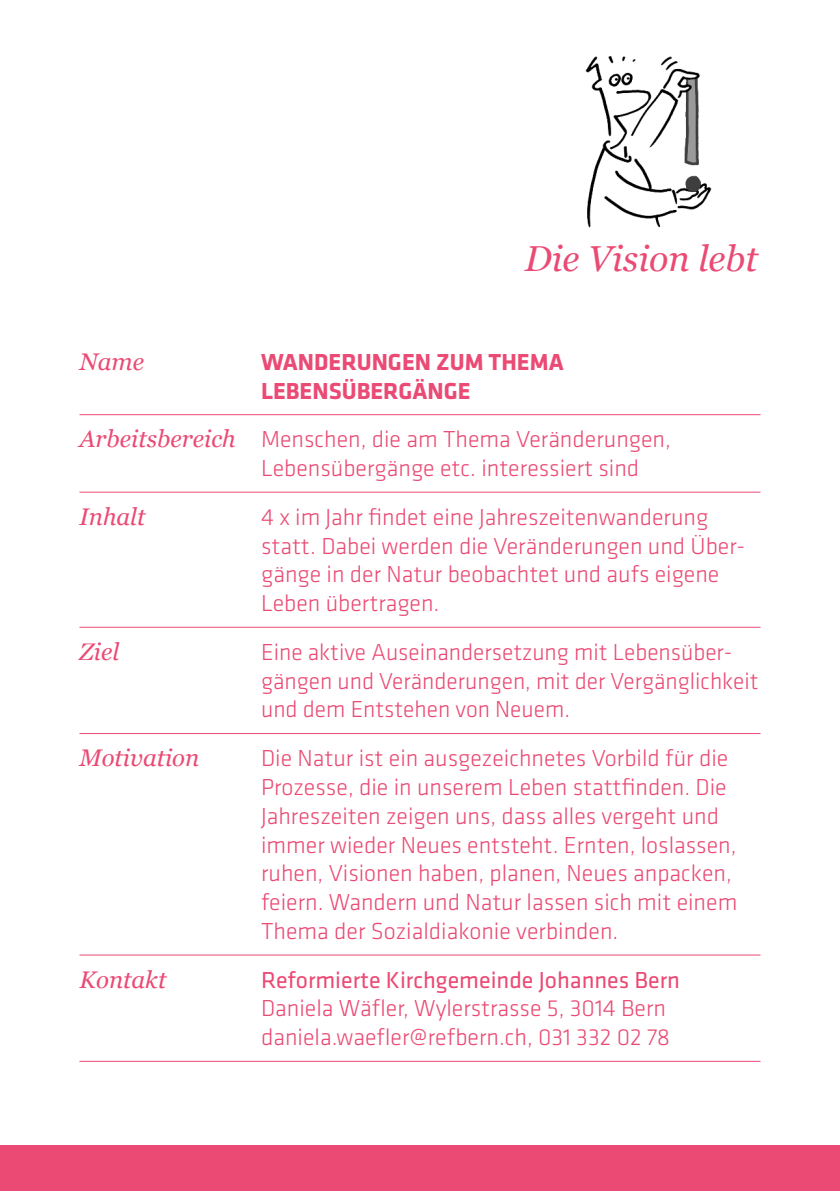
<style>
.page{position:relative;width:840px;height:1191px;background:#fff}
.page>*{position:absolute;margin:0;border:0;box-sizing:border-box;transform-origin:0 0}
.t1{font:italic 36px "Georgia";color:#ea4a74}
.t2{font:300 24px/28.8px "Klavika";color:#ea4a74}
.t3{font:24px "Klavika";color:#ea4a74}
.t4{font:700 24px/28.8px "Klavika";color:#ea4a74}
.t5{font:italic 24px "Georgia";color:#ea4a74}
.s1{font-family:"Georgia";font-weight:400;font-style:italic}
</style>
<div class="page">
<img style="left:585px;top:56px;width:127px;height:172px">
<div style="left:0;top:1145px;width:839px;height:46px;background:#ea4a74"></div>
<hr style="left:79px;top:414px;width:681px;height:1px;background:#ea4a74">
<hr style="left:79px;top:491px;width:681px;height:1px;background:#ea4a74">
<hr style="left:79px;top:627px;width:681px;height:1px;background:#ea4a74">
<hr style="left:79px;top:733px;width:681px;height:1px;background:#ea4a74">
<hr style="left:79px;top:954px;width:681px;height:1px;background:#ea4a74">
<hr style="left:79px;top:1060px;width:681px;height:1px;background:#ea4a74">
<h1 class="t1" style="left:524px;top:232px;width:235px">Die Vision lebt</h1>
<p class="t5" style="left:79px;top:344px;width:66px">Name</p>
<p class="t4" style="left:261px;top:348px;width:304px">WANDERUNGEN ZUM THEMA<br>LEBENSÜBERGÄNGE</p>
<p class="t2" style="left:261px;top:425px;width:411px;text-indent:-181px"><span class="s1">Arbeitsbereich</span> Menschen, die am Thema Veränderungen,<br>Lebensübergänge etc. interessiert sind</p>
<p class="t5" style="left:79px;top:499px;width:67px">Inhalt</p>
<p class="t2" style="left:261px;top:503px;width:485px">4 x im Jahr findet eine Jahreszeitenwanderung statt. Dabei werden die Veränderungen und Über&shy;gänge in der Natur beobachtet und aufs eigene Leben übertragen.</p>
<p class="t5" style="left:79px;top:634px;width:41px">Ziel</p>
<p class="t2" style="left:261px;top:638px;width:498px">Eine aktive Auseinandersetzung mit Lebensüber&shy;gängen und Veränderungen, mit der Vergänglichkeit und dem Entstehen von Neuem.</p>
<p class="t5" style="left:79px;top:740px;width:121px">Motivation</p>
<p class="t2" style="left:261px;top:744px;width:477px">Die Natur ist ein ausgezeichnetes Vorbild für die Prozesse, die in unserem Leben stattfinden. Die Jahreszeiten zeigen uns, dass alles vergeht und immer wieder Neues entsteht. Ernten, loslassen, ruhen, Visionen haben, planen, Neues anpacken, feiern. Wandern und Natur lassen sich mit einem Thema der Sozialdiakonie verbinden.</p>
<p class="t5" style="left:79px;top:961px;width:88px">Kontakt</p>
<p class="t3" style="left:261px;top:966px;width:420px">Reformierte Kirchgemeinde Johannes Bern</p>
<p class="t2" style="left:261px;top:994px;width:410px">Daniela Wäfler, Wylerstrasse 5, 3014 Bern daniela.waefler@refbern.ch, 031 332 02 78</p>
</div>
